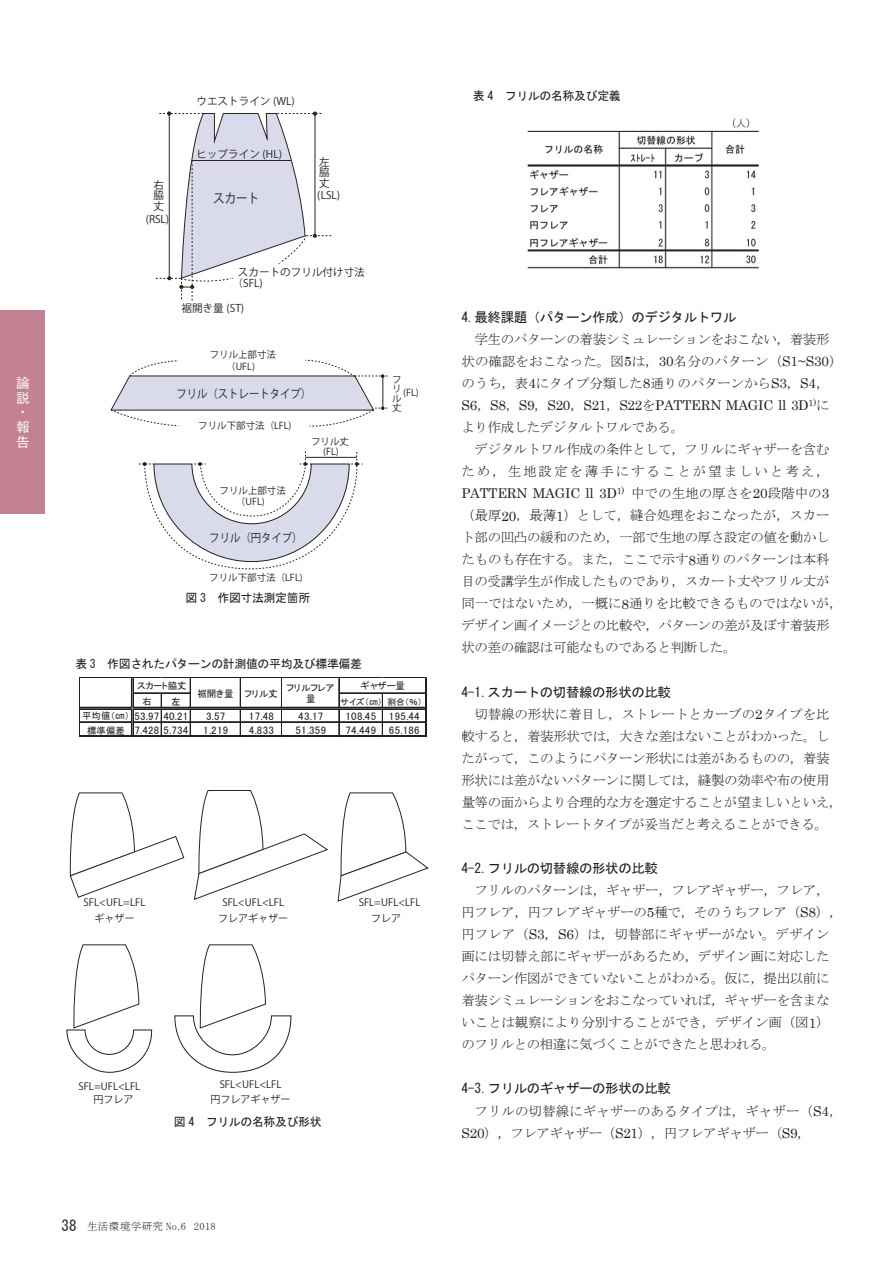
<style>
.page{position:relative;width:893px;height:1263px;background:#fff}
.page>*{position:absolute;margin:0;border:0;box-sizing:border-box;transform-origin:0 0}
.t1{font:13.5px/22px "MS Mincho";letter-spacing:-.025em;color:#231f20}
.t2{font:13.5px "MS Gothic";letter-spacing:-.035em;color:#231f20}
.t3{font:13.5px "Century";letter-spacing:-.015em;color:#231f20}
.t4{font:13.5px/22px "MS Mincho";color:#231f20}
.t5{font:13.5px "MS Mincho";letter-spacing:.14em;color:#231f20}
.t6{font:500 13.5px/14.9px "Gothic BBB Pro";color:#fff}
.t7{font:13.05px "Koz Go Pr 6 N";color:#231f20;scale:.89 1}
.t8{font:12px "MS Gothic";letter-spacing:-.03em;color:#231f20}
.t9{font:11.7px "Koz Go Pr 6 N";color:#231f20;scale:.89 1}
.t10{font:10.8px "MS P Gothic";letter-spacing:.04em;color:#231f20}
.t11{font:10.5px/10.5px "Koz Go Pr 6 N";color:#231f20}
.t12{font:10.5px "MS Mincho";letter-spacing:.03em;color:#231f20}
.t13{font:10.05px/15.5px "Koz Go Pr 6 N";color:#231f20;text-align:center}
.t14{font:9.45px/12.1px "Koz Go Pr 6 N";letter-spacing:.005em;color:#231f20;text-align:center}
.t15{font:9.45px/11.6px "MS P Gothic";color:#231f20;text-align:center}
.t16{font:8.7px "MS P Gothic";color:#231f20}
.s1{font-size:9.45px}
.s2{font-family:"MS Gothic";font-size:15px}
.s3{font-family:"Century"}
.s4{font-family:"MS Mincho"}
</style>
<div class="page">
<div style="left:0;top:310px;width:45px;height:204px;background:#c28294"></div>
<svg style="left:155px;top:111px;width:177px;height:190px"></svg>
<svg style="left:111px;top:360px;width:277px;height:67px"></svg>
<svg style="left:139px;top:451px;width:224px;height:118px"></svg>
<hr style="left:80px;top:678px;width:347px;height:1px;background:#231f20">
<hr style="left:134px;top:692px;width:57px;height:1px;background:#231f20">
<hr style="left:134px;top:693px;width:57px;height:1px;background:#231f20">
<hr style="left:340px;top:692px;width:85px;height:1px;background:#231f20">
<hr style="left:340px;top:693px;width:85px;height:1px;background:#231f20">
<hr style="left:80px;top:707px;width:51px;height:1px;background:#231f20">
<hr style="left:80px;top:708px;width:51px;height:1px;background:#231f20">
<hr style="left:80px;top:709px;width:51px;height:1px;background:#231f20">
<hr style="left:134px;top:707px;width:291px;height:1px;background:#231f20">
<hr style="left:134px;top:708px;width:291px;height:1px;background:#231f20">
<hr style="left:134px;top:709px;width:291px;height:1px;background:#231f20">
<hr style="left:80px;top:721px;width:51px;height:1px;background:#231f20">
<hr style="left:80px;top:722px;width:51px;height:1px;background:#231f20">
<hr style="left:134px;top:721px;width:291px;height:1px;background:#231f20">
<hr style="left:134px;top:722px;width:291px;height:1px;background:#231f20">
<hr style="left:79px;top:678px;width:1px;height:59px;background:#231f20">
<hr style="left:80px;top:735px;width:347px;height:2px;background:#231f20">
<hr style="left:425px;top:678px;width:2px;height:59px;background:#231f20">
<svg style="left:161px;top:694px;width:1px;height:44px"></svg>
<svg style="left:190px;top:679px;width:1px;height:59px"></svg>
<svg style="left:240px;top:679px;width:1px;height:59px"></svg>
<svg style="left:281px;top:678px;width:2px;height:60px"></svg>
<svg style="left:339px;top:679px;width:1px;height:56px"></svg>
<svg style="left:382px;top:694px;width:1px;height:44px"></svg>
<svg style="left:131px;top:678px;width:3px;height:60px"></svg>
<svg style="left:69px;top:792px;width:116px;height:106px"></svg>
<svg style="left:67px;top:944px;width:85px;height:129px"></svg>
<svg style="left:337px;top:792px;width:92px;height:110px"></svg>
<svg style="left:193px;top:790px;width:135px;height:110px"></svg>
<svg style="left:174px;top:944px;width:118px;height:129px"></svg>
<img style="left:527px;top:118px;width:233px;height:151px">
<p class="t6" style="left:16px;top:373px;width:15px">論説・報告</p>
<p class="t11" style="left:196px;top:96px;width:100px">ウエストライン (WL)</p>
<p class="t11" style="left:196px;top:149px;width:87px">ヒップライン (HL)</p>
<p class="t11" style="left:319px;top:157px;width:12px">左</p>
<p class="t11" style="left:319px;top:167px;width:12px">脇</p>
<p class="t11" style="left:153px;top:180px;width:12px">右</p>
<p class="t11" style="left:319px;top:178px;width:12px">丈</p>
<p class="t11" style="left:153px;top:190px;width:12px">脇</p>
<p class="t11" style="left:317px;top:190px;width:24px">(LSL)</p>
<p class="t7" style="left:213px;top:190px;width:53px">スカート</p>
<p class="t11" style="left:153px;top:201px;width:12px">丈</p>
<p class="t11" style="left:146px;top:214px;width:25px">(RSL)</p>
<p class="t11" style="left:233px;top:267px;width:134px;text-indent:5px">スカートのフリル付け寸法（SFL)</p>
<p class="t11" style="left:181px;top:303px;width:64px">裾開き量 (ST)</p>
<p class="t14" style="left:210px;top:348px;width:68px">フリル上部寸法（UFL)</p>
<p class="t9" style="left:177px;top:387px;width:153px">フリル（ストレートタイプ）</p>
<p class="t14" style="left:198px;top:419px;width:95px">フリル下部寸法（LFL)</p>
<p class="t14" style="left:219px;top:485px;width:68px;line-height:11.2px">フリル上部寸法（UFL)</p>
<p class="t9" style="left:209px;top:531px;width:106px">フリル（円タイプ）</p>
<p class="t14" style="left:311px;top:436px;width:40px">フリル丈</p>
<p class="t14" style="left:323px;top:446px;width:17px">(FL)</p>
<p class="t14" style="left:209px;top:572px;width:95px">フリル下部寸法（LFL)</p>
<p class="t8" style="left:186px;top:592px;width:126px">図 3 作図寸法測定箇所</p>
<p class="t8" style="left:75px;top:658px;width:288px">表 3 作図されたパターンの計測値の平均及び標準偏差</p>
<p class="t14" style="left:392px;top:373px;width:11px">フ</p>
<p class="t14" style="left:392px;top:383px;width:11px">リ</p>
<p class="t14" style="left:403px;top:386px;width:17px">(FL)</p>
<p class="t14" style="left:392px;top:392px;width:11px">ル</p>
<p class="t14" style="left:392px;top:402px;width:11px">丈</p>
<p class="t15" style="left:137px;top:680px;width:51px">スカート脇丈</p>
<p class="t15" style="left:361px;top:680px;width:46px">ギャザー量</p>
<p class="t15" style="left:197px;top:687px;width:82px">裾開き量 フリル丈</p>
<p class="t15" style="left:287px;top:681px;width:49px">フリルフレア量</p>
<p class="t15" style="left:142px;top:695px;width:11px">右</p>
<p class="t15" style="left:171px;top:695px;width:11px">左</p>
<p class="t16" style="left:340px;top:697px;width:83px">サイズ（㎝）割合（％）</p>
<p class="t10" style="left:82px;top:710px;width:108px"><span class="s1">平均値（㎝）</span> 53.97 40.21</p>
<p class="t10" style="left:206px;top:710px;width:21px">3.57</p>
<p class="t10" style="left:249px;top:710px;width:27px">17.48</p>
<p class="t10" style="left:298px;top:710px;width:27px">43.17</p>
<p class="t10" style="left:345px;top:710px;width:76px">108.45 195.44</p>
<p class="t10" style="left:87px;top:725px;width:103px"><span class="s1">標準偏差</span> 7.428 5.734</p>
<p class="t10" style="left:203px;top:725px;width:26px">1.219</p>
<p class="t10" style="left:249px;top:725px;width:27px">4.833</p>
<p class="t10" style="left:295px;top:725px;width:32px">51.359</p>
<p class="t10" style="left:345px;top:725px;width:76px">74.449 65.186</p>
<p class="t13" style="left:84px;top:895px;width:63px">SFL&lt;UFL=LFL</p>
<p class="t13" style="left:222px;top:895px;width:63px">SFL&lt;UFL&lt;LFL</p>
<p class="t13" style="left:359px;top:895px;width:63px">SFL=UFL&lt;LFL</p>
<p class="t13" style="left:94px;top:911px;width:41px">ギャザー</p>
<p class="t13" style="left:218px;top:911px;width:72px">フレアギャザー</p>
<p class="t13" style="left:371px;top:911px;width:31px">フレア</p>
<p class="t13" style="left:79px;top:1078px;width:63px">SFL=UFL&lt;LFL</p>
<p class="t13" style="left:93px;top:1092px;width:42px">円フレア</p>
<p class="t13" style="left:210px;top:1077px;width:82px">SFL&lt;UFL&lt;LFL<br>円フレアギャザー</p>
<p class="t8" style="left:174px;top:1116px;width:149px">図 4 フリルの名称及び形状</p>
<p class="t12" style="left:62px;top:1221px;width:156px"><span class="s2">38</span> 生活環境学研究 No.6 2018</p>
<p class="t8" style="left:473px;top:90px;width:149px">表 4 フリルの名称及び定義</p>
<p class="t2" style="left:461px;top:310px;width:277px">4.最終課題（パターン作成）のデジタルトワル</p>
<p class="t1" style="left:461px;top:328px;width:383px;text-indent:13px">学生のパターンの着装シミュレーションをおこない，着装形状の確認をおこなった。図<span class="s3">5</span>は，<span class="s3">30</span>名分のパターン（<span class="s3">S1~S30</span>）のうち，表<span class="s3">4</span>にタイプ分類した<span class="s3">8</span>通りのパターンから<span class="s3">S3</span>，<span class="s3">S4</span>，</p>
<p class="t3" style="left:461px;top:394px;width:370px">S6<span class="s4">，</span>S8<span class="s4">，</span>S9<span class="s4">，</span>S20<span class="s4">，</span>S21<span class="s4">，</span>S22<span class="s4">を</span>PATTERN MAGIC ll 3D<sup>1)</sup><span class="s4">に</span></p>
<p class="t1" style="left:461px;top:416px;width:224px">より作成したデジタルトワルである。</p>
<p class="t1" style="left:474px;top:438px;width:357px">デジタルトワル作成の条件として，フリルにギャザーを含む</p>
<p class="t5" style="left:461px;top:464px;width:370px">ため，生地設定を薄手にすることが望ましいと考え，</p>
<p class="t3" style="left:461px;top:482px;width:369px">PATTERN MAGIC ll 3D<sup>1)</sup> <span class="s4">中での生地の厚さを</span>20<span class="s4">段階中の</span>3</p>
<p class="t1" style="left:461px;top:504px;width:383px">（最厚<span class="s3">20</span>，最薄<span class="s3">1</span>）として，縫合処理をおこなったが，スカート部の凹凸の緩和のため，一部で生地の厚さ設定の値を動かしたものも存在する。また，ここで示す<span class="s3">8</span>通りのパターンは本科目の受講学生が作成したものであり，スカート丈やフリル丈が同一ではないため，一概に<span class="s3">8</span>通りを比較できるものではないが，デザイン画イメージとの比較や，パターンの差が及ぼす着装形状の差の確認は可能なものであると判断した。</p>
<p class="t2" style="left:461px;top:685px;width:211px">4-1.スカートの切替線の形状の比較</p>
<p class="t1" style="left:461px;top:703px;width:383px;text-indent:13px">切替線の形状に着目し，ストレートとカーブの<span class="s3">2</span>タイプを比較すると，着装形状では，大きな差はないことがわかった。したがって，このようにパターン形状には差があるものの，着装形状には差がないパターンに関しては，縫製の効率や布の使用量等の面からより合理的な方を選定することが望ましいといえ，ここでは，ストレートタイプが妥当だと考えることができる。</p>
<p class="t2" style="left:461px;top:861px;width:198px">4-2.フリルの切替線の形状の比較</p>
<p class="t1" style="left:461px;top:879px;width:383px;text-indent:13px">フリルのパターンは，ギャザー，フレアギャザー，フレア，円フレア，円フレアギャザーの<span class="s3">5</span>種で，そのうちフレア（<span class="s3">S8</span>），円フレア（<span class="s3">S3</span>，<span class="s3">S6</span>）は，切替部にギャザーがない。デザイン画には切替え部にギャザーがあるため，デザイン画に対応したパターン作図ができていないことがわかる。仮に，提出以前に着装シミュレーションをおこなっていれば，ギャザーを含まないことは観察により分別することができ，デザイン画（図<span class="s3">1</span>）のフリルとの相違に気づくことができたと思われる。</p>
<p class="t2" style="left:461px;top:1082px;width:211px">4-3.フリルのギャザーの形状の比較</p>
<p class="t4" style="left:461px;top:1099px;width:383px;text-indent:13px">フリルの切替線にギャザーのあるタイプは，ギャザー（<span class="s3">S4</span>，<br><span class="s3">S20</span>），フレアギャザー（<span class="s3">S21</span>），円フレアギャザー（<span class="s3">S9</span>，</p>
</div>
